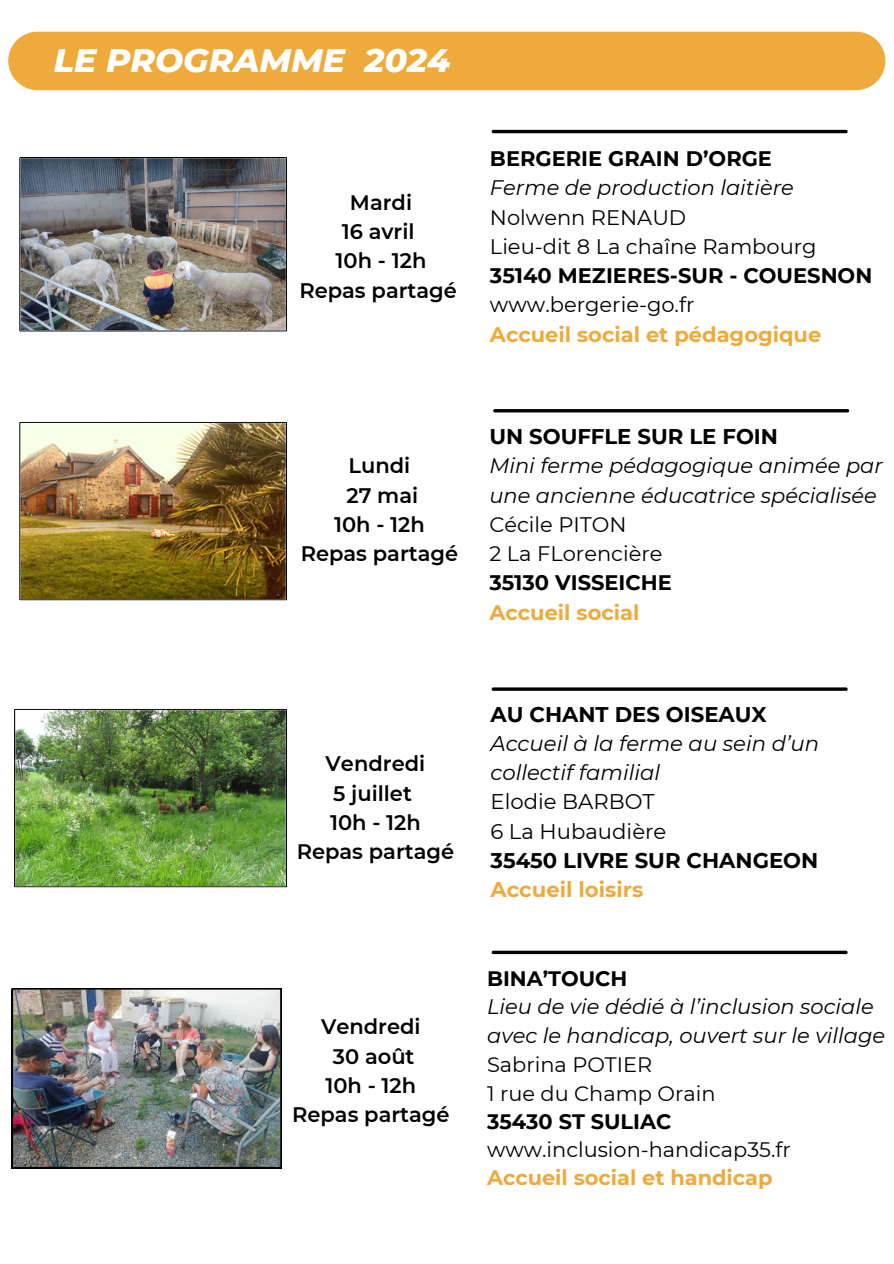
<style>
.page{position:relative;width:894px;height:1264px;background:#fff}
.page>*{position:absolute;margin:0;border:0;box-sizing:border-box;transform-origin:0 0}
.t1{font:italic 800 33.15px "Montserrat";color:#fff}
.t2{font:700 21.15px "Montserrat";color:#000}
.t3{font:italic 21.15px/29.2px "Montserrat";color:#000}
.t4{font:21.15px "Montserrat";color:#000}
.t5{font:700 21.15px "Montserrat";color:#eeaa3a}
.t6{font:italic 21px/29.2px "Montserrat";color:#000}
.t7{font:600 21px/29.2px "Montserrat";color:#000;text-align:center}
.t8{font:21px "Montserrat";color:#000}
.t9{font:700 21px "Montserrat";color:#000}
.t10{font:700 21px "Montserrat";color:#eeaa3a}
.t11{font:20.85px "Montserrat";color:#000}
.t12{font:700 20.85px "Montserrat";color:#000}
.t13{font:700 20.85px "Montserrat";color:#eeaa3a}
</style>
<div class="page">
<div style="left:8px;top:32px;width:877px;height:58px;background:#eeaa3a;border-radius:29px"></div>
<hr style="left:491px;top:130px;width:356px;height:3px;background:#000;border-radius:2px">
<img style="left:19px;top:422px;width:268px;height:178px">
<hr style="left:491px;top:687px;width:356px;height:3px;background:#000;border-radius:2px">
<img style="left:14px;top:708px;width:273px;height:179px">
<img style="left:19px;top:157px;width:268px;height:174px">
<hr style="left:493px;top:409px;width:355px;height:3px;background:#000;border-radius:2px">
<img style="left:12px;top:988px;width:269px;height:179px">
<svg style="left:491px;top:950px;width:356px;height:4px"></svg>
<p class="t1" style="left:54px;top:40px;width:398px">LE PROGRAMME 2024</p>
<p class="t7" style="left:299px;top:188px;width:159px">Mardi<br>16 avril<br>10h - 12h<br>Repas partagé</p>
<p class="t9" style="left:490px;top:146px;width:283px">BERGERIE GRAIN D’ORGE</p>
<h2 class="t6" style="left:490px;top:173px;width:305px">Ferme de production laitière</h2>
<p class="t8" style="left:490px;top:204px;width:198px">Nolwenn RENAUD</p>
<p class="t8" style="left:490px;top:233px;width:328px">Lieu-dit 8 La chaîne Rambourg</p>
<p class="t9" style="left:490px;top:263px;width:384px">35140 MEZIERES-SUR - COUESNON</p>
<p class="t8" style="left:490px;top:292px;width:206px">www.bergerie-go.fr</p>
<p class="t10" style="left:490px;top:321px;width:333px">Accueil social et pédagogique</p>
<p class="t7" style="left:300px;top:451px;width:159px">Lundi<br>27 mai<br>10h - 12h<br>Repas partagé</p>
<h2 class="t2" style="left:489px;top:423px;width:290px">UN SOUFFLE SUR LE FOIN</h2>
<p class="t6" style="left:489px;top:451px;width:395px">Mini ferme pédagogique animée par une ancienne éducatrice spécialisée</p>
<p class="t8" style="left:489px;top:511px;width:139px">Cécile PITON</p>
<p class="t8" style="left:489px;top:541px;width:175px">2 La FLorencière</p>
<p class="t9" style="left:489px;top:570px;width:184px">35130 VISSEICHE</p>
<p class="t10" style="left:489px;top:599px;width:152px">Accueil social</p>
<p class="t7" style="left:296px;top:749px;width:159px">Vendredi<br>5 juillet<br>10h - 12h<br>Repas partagé</p>
<p class="t7" style="left:292px;top:1012px;width:159px">Vendredi<br>30 août<br>10h - 12h<br>Repas partagé</p>
<p class="t2" style="left:490px;top:701px;width:278px">AU CHANT DES OISEAUX</p>
<p class="t3" style="left:490px;top:728px;width:330px">Accueil à la ferme au sein d’un collectif familial</p>
<p class="t4" style="left:490px;top:789px;width:166px">Elodie BARBOT</p>
<p class="t4" style="left:490px;top:818px;width:177px">6 La Hubaudière</p>
<p class="t2" style="left:490px;top:847px;width:329px">35450 LIVRE SUR CHANGEON</p>
<p class="t5" style="left:490px;top:876px;width:154px">Accueil loisirs</p>
<p class="t12" style="left:487px;top:965px;width:142px">BINA’TOUCH</p>
<h2 class="t6" style="left:487px;top:991px;width:399px">Lieu de vie dédié à l’inclusion sociale avec le handicap, ouvert sur le village</h2>
<p class="t11" style="left:487px;top:1052px;width:166px">Sabrina POTIER</p>
<p class="t11" style="left:487px;top:1080px;width:230px">1 rue du Champ Orain</p>
<p class="t12" style="left:487px;top:1108px;width:186px">35430 ST SULIAC</p>
<p class="t11" style="left:487px;top:1136px;width:305px">www.inclusion-handicap35.fr</p>
<p class="t13" style="left:487px;top:1164px;width:287px">Accueil social et handicap</p>
</div>
